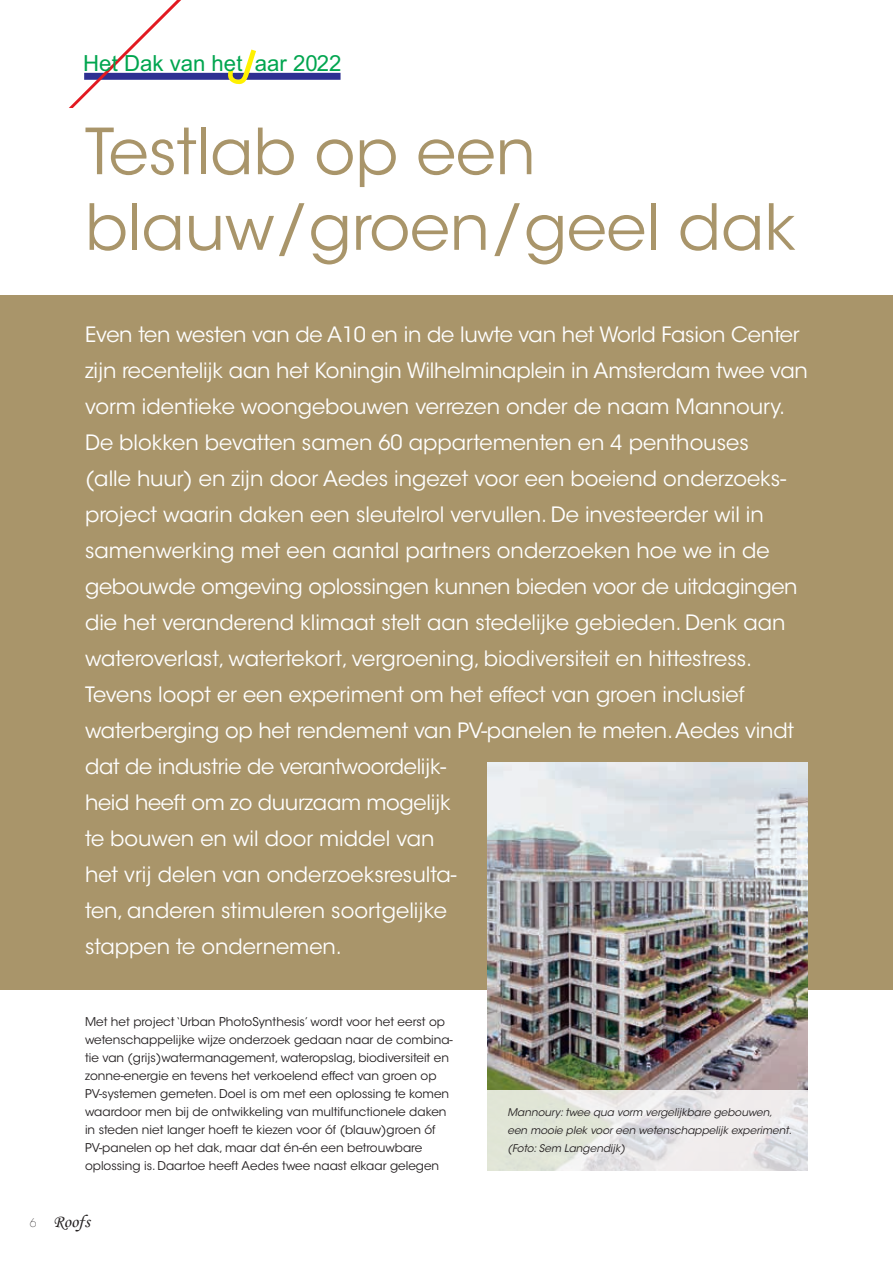
<style>
.page{position:relative;width:893px;height:1263px;background:#fff}
.page>*{position:absolute;margin:0;border:0;box-sizing:border-box;transform-origin:0 0}
.t1{font:63px/75.6px "ITC Avant Garde Std";color:#a9956a}
.t2{font:22.2px "Arial";color:#00a54f}
.t3{font:21px/36px "ITC Avant Garde Std";color:#fff}
.t4{font:18px "Monotype Corsiva";color:#231f20}
.t5{font:12px/18px "ITC Avant Garde Std";color:#231f20}
.t6{font:italic 10.5px/18px "ITC Avant Garde Std";color:#231f20}
.s1{font-family:"ITC Avant Garde Std";font-weight:200;font-size:12px}
</style>
<div class="page">
<div style="left:0;top:295px;width:893px;height:695px;background:#a9956a"></div>
<div style="left:84px;top:73px;width:257px;height:7px;background:#2e3092"></div>
<svg style="left:69px;top:0;width:112px;height:108px"></svg>
<img style="left:488px;top:763px;width:320px;height:327px">
<svg style="left:487px;top:1090px;width:321px;height:81px;background:#e6e6e3"></svg>
<svg style="left:226px;top:72px;width:30px;height:8px"></svg>
<p class="t2" style="left:83px;top:49px;width:260px">Het Dak van het aar 2022</p>
<h1 class="t1" style="left:85px;top:114px;width:713px">Testlab op een blauw/groen/geel dak</h1>
<p class="t3" style="left:85px;top:317px;width:724px">Even ten westen van de A10 en in de luwte van het World Fasion Center zijn recentelijk aan het Koningin Wilhelminaplein in Amsterdam twee van vorm identieke woongebouwen verrezen onder de naam Mannoury.<br>De blokken bevatten samen 60 appartementen en 4 penthouses<br>(alle huur) en zijn door Aedes ingezet voor een boeiend onderzoeks&shy;project waarin daken een sleutelrol vervullen. De investeerder wil in samenwerking met een aantal partners onderzoeken hoe we in de gebouwde omgeving oplossingen kunnen bieden voor de uitdagingen die het veranderend klimaat stelt aan stedelijke gebieden. Denk aan wateroverlast, watertekort, vergroening, biodiversiteit en hittestress.<br>Tevens loopt er een experiment om het effect van groen inclusief waterberging op het rendement van PV-panelen te meten. Aedes vindt dat de industrie de verantwoordelijk-<br>heid heeft om zo duurzaam mogelijk<br>te bouwen en wil door middel van<br>het vrij delen van onderzoeksresulta-<br>ten, anderen stimuleren soortgelijke<br>stappen te ondernemen.</p>
<p class="t5" style="left:85px;top:1013px;width:369px">Met het project ‘Urban PhotoSynthesis’ wordt voor het eerst op wetenschappelijke wijze onderzoek gedaan naar de combina&shy;tie van (grijs)watermanagement, wateropslag, biodiversiteit en zonne-energie en tevens het verkoelend effect van groen op PV-systemen gemeten. Doel is om met een oplossing te komen waardoor men bij de ontwikkeling van multifunctionele daken in steden niet langer hoeft te kiezen voor óf (blauw)groen óf PV-panelen op het dak, maar dat én-én een betrouwbare oplossing is. Daartoe heeft Aedes twee naast elkaar gelegen</p>
<p class="t4" style="left:30px;top:1210px;width:61px"><span class="s1">6</span> Roofs</p>
<p class="t6" style="left:507px;top:1103px;width:286px">Mannoury: twee qua vorm vergelijkbare gebouwen, een mooie plek voor een wetenschappelijk experiment. (Foto: Sem Langendijk)</p>
</div>
